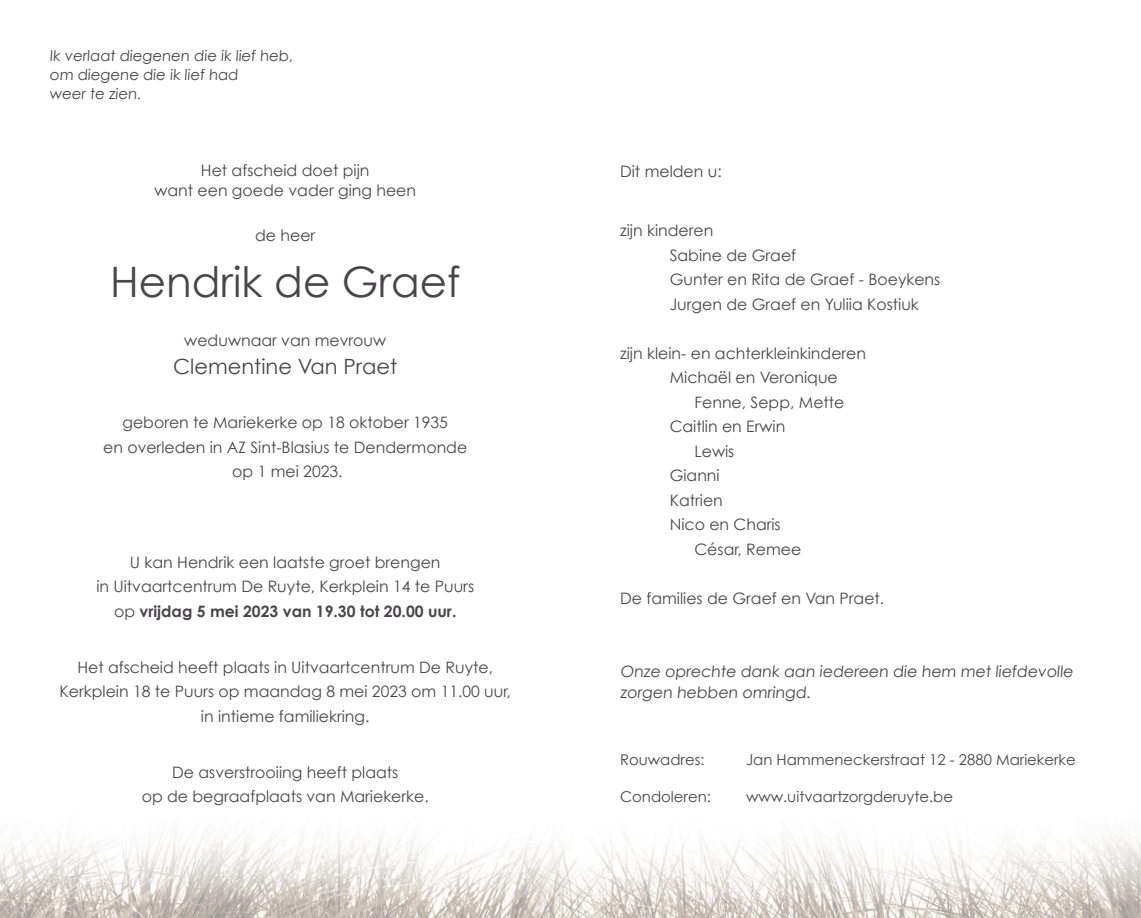
<style>
.page{position:relative;width:1141px;height:918px;background:#fff}
.page>*{position:absolute;margin:0;border:0;box-sizing:border-box;transform-origin:0 0}
.t1{font:42px "Century Gothic";color:#484648}
.t2{font:21px "Century Gothic";color:#484648}
.t3{font:15.75px/24.5px "Century Gothic";color:#484648;text-align:center}
.t4{font:14.88px/19.2px "Century Gothic";color:#484648}
.s1{font-weight:700}
</style>
<div class="page">
<img style="left:0;top:834px;width:1141px;height:84px">
<p class="t4" style="left:50px;top:46px;width:246px">Ik verlaat diegenen die ik lief heb, om diegene die ik lief had<br>weer te zien.</p>
<p class="t3" style="left:154px;top:161px;width:263px;line-height:19.2px">Het afscheid doet pijn<br>want een goede vader ging heen</p>
<p class="t3" style="left:255px;top:222px;width:62px">de heer</p>
<h1 class="t1" style="left:110px;top:256px;width:352px">Hendrik de Graef</h1>
<p class="t3" style="left:184px;top:328px;width:203px">weduwnaar van mevrouw</p>
<h2 class="t2" style="left:173px;top:353px;width:226px">Clementine Van Praet</h2>
<p class="t3" style="left:103px;top:410px;width:366px">geboren te Mariekerke op 18 oktober 1935<br>en overleden in AZ Sint-Blasius te Dendermonde op 1 mei 2023.</p>
<p class="t3" style="left:96px;top:549px;width:379px">U kan Hendrik een laatste groet brengen<br>in Uitvaartcentrum De Ruyte, Kerkplein 14 te Puurs op <span class="s1">vrijdag 5 mei 2023 van 19.30 tot 20.00 uur.</span></p>
<p class="t3" style="left:60px;top:654px;width:453px">Het afscheid heeft plaats in Uitvaartcentrum De Ruyte,<br>Kerkplein 18 te Puurs op maandag 8 mei 2023 om 11.00 uur, in intieme familiekring.</p>
<p class="t3" style="left:142px;top:759px;width:289px">De asverstrooiing heeft plaats<br>op de begraafplaats van Mariekerke.</p>
<p class="t3" style="left:620px;top:158px;width:103px">Dit melden u:</p>
<p class="t3" style="left:670px;top:218px;width:272px;text-align:left;text-indent:-50px">zijn kinderen<br>Sabine de Graef<br>Gunter en Rita de Graef - Boeykens<br>Jurgen de Graef en Yuliia Kostiuk</p>
<p class="t3" style="left:670px;top:340px;width:198px;text-align:left;text-indent:-50px">zijn klein- en achterkleinkinderen<br>Michaël en Veronique</p>
<p class="t3" style="left:694px;top:389px;width:151px">Fenne, Sepp, Mette</p>
<p class="t3" style="left:670px;top:414px;width:117px">Caitlin en Erwin</p>
<p class="t3" style="left:694px;top:438px;width:41px">Lewis</p>
<p class="t3" style="left:670px;top:463px;width:52px">Gianni</p>
<p class="t3" style="left:670px;top:487px;width:55px">Katrien</p>
<p class="t3" style="left:670px;top:512px;width:113px">Nico en Charis</p>
<p class="t3" style="left:694px;top:536px;width:108px">César, Remee</p>
<p class="t3" style="left:620px;top:585px;width:266px">De families de Graef en Van Praet.</p>
<p class="t3" style="left:620px;top:661px;width:456px;line-height:21px;text-align:left">Onze oprechte dank aan iedereen die hem met liefdevolle zorgen hebben omringd.</p>
<p class="t4" style="left:620px;top:749px;width:86px">Rouwadres:</p>
<p class="t4" style="left:746px;top:749px;width:331px">Jan Hammeneckerstraat 12 - 2880 Mariekerke</p>
<p class="t4" style="left:620px;top:786px;width:92px">Condoleren:</p>
<p class="t4" style="left:746px;top:786px;width:208px">www.uitvaartzorgderuyte.be</p>
</div>
